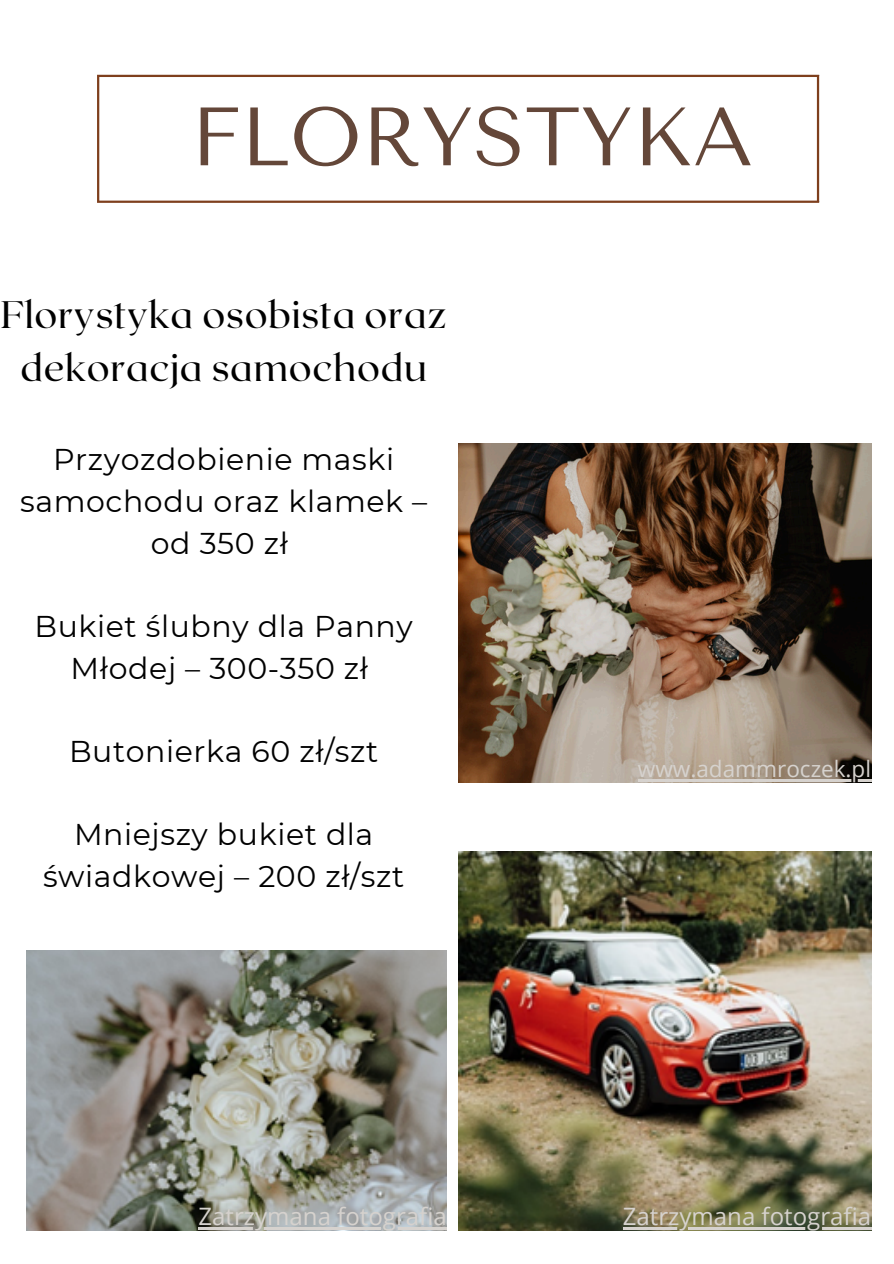
<style>
.page{position:relative;width:894px;height:1264px;background:#fff}
.page>*{position:absolute;margin:0;border:0;box-sizing:border-box;transform-origin:0 0}
.t1{font:82.5px "Tenor Sans";color:#644739}
.t2{font:38.25px/52.8px "Roxborough CF";letter-spacing:.02em;color:#000;text-align:center}
.t3{font:30px/41.7px "Montserrat";letter-spacing:.02em;color:#000;text-align:center}
.t4{font:24px "Open Sans";color:#d6d2ce}
.t5{font:22.5px "Open Sans";color:#d6d2ce}
</style>
<div class="page">
<hr style="left:97px;top:77px;width:2px;height:124px;background:#7e3f1d">
<hr style="left:816px;top:77px;width:2px;height:124px;background:#7e3f1d">
<hr style="left:97px;top:75px;width:721px;height:2px;background:#7e3f1d">
<hr style="left:97px;top:201px;width:721px;height:2px;background:#7e3f1d">
<img style="left:458px;top:851px;width:413px;height:379px">
<img style="left:458px;top:443px;width:413px;height:339px">
<img style="left:27px;top:950px;width:419px;height:279px">
<hr style="left:637px;top:779px;width:234px;height:2px;background:#d6d2ce">
<hr style="left:622px;top:1226px;width:248px;height:3px;background:#d6d2ce">
<hr style="left:198px;top:1226px;width:248px;height:3px;background:#d6d2ce">
<h1 class="t1" style="left:191px;top:89px;width:564px">FLORYSTYKA</h1>
<h3 class="t2" style="left:1px;top:287px;width:447px">Florystyka osobista oraz dekoracja samochodu</h3>
<h3 class="t3" style="left:20px;top:438px;width:408px">Przyozdobienie maski samochodu oraz klamek – od 350 zł</h3>
<p class="t3" style="left:35px;top:605px;width:379px">Bukiet ślubny dla Panny<br>Młodej – 300-350 zł</p>
<p class="t3" style="left:69px;top:730px;width:311px">Butonierka 60 zł/szt</p>
<p class="t3" style="left:43px;top:813px;width:363px">Mniejszy bukiet dla świadkowej – 200 zł/szt</p>
<p class="t5" style="left:637px;top:753px;width:234px">www.adammroczek.pl</p>
<p class="t4" style="left:198px;top:1199px;width:249px">Zatrzymana fotografia</p>
<p class="t4" style="left:622px;top:1199px;width:249px">Zatrzymana fotografia</p>
</div>
